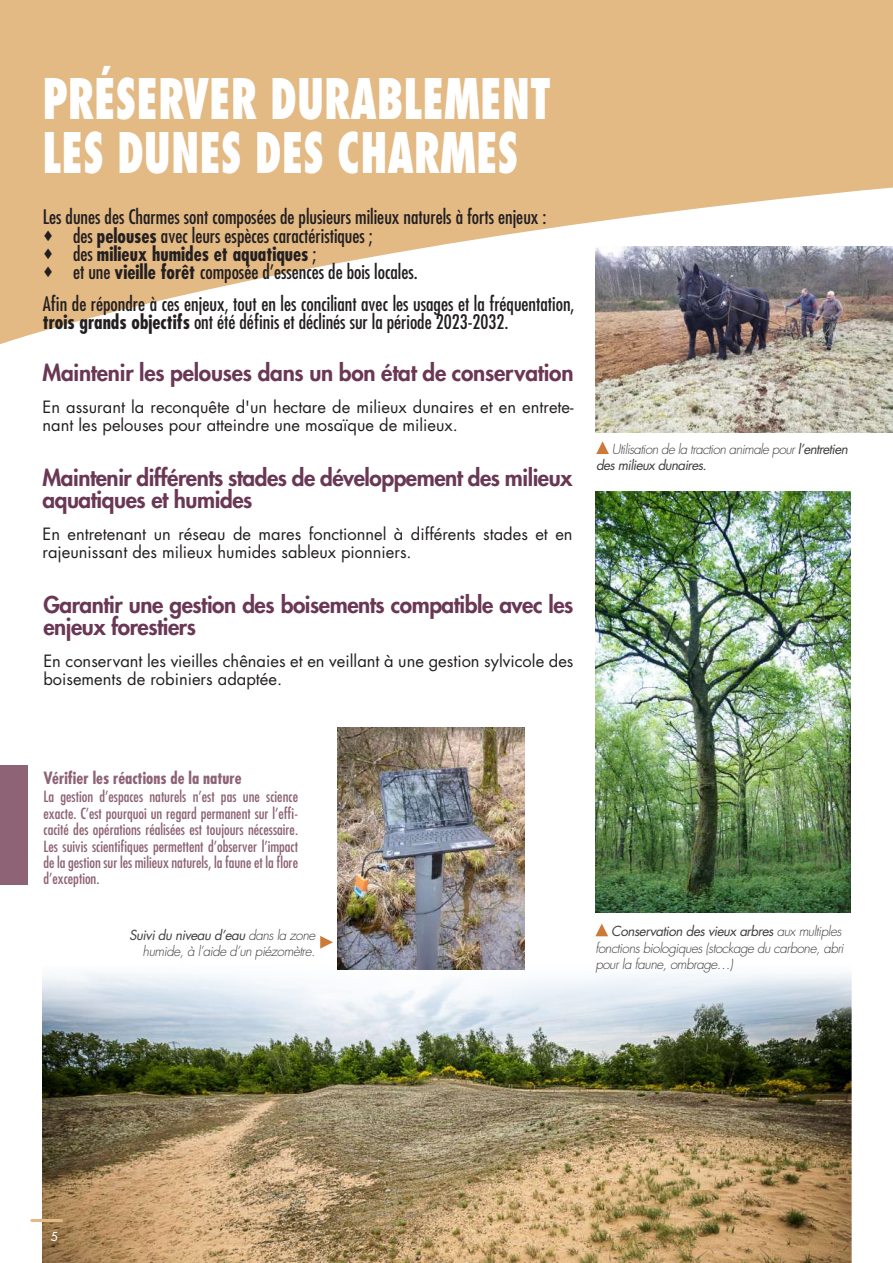
<style>
.page{position:relative;width:893px;height:1263px;background:#fff}
.page>*{position:absolute;margin:0;border:0;box-sizing:border-box;transform-origin:0 0}
.t1{font:800 condensed 54.45px/54px "Futura Std";color:#fff;scale:.8 1}
.t2{font:800 22.5px/22.5px "Futura Std";letter-spacing:-.02em;color:#6a3755}
.t3{font:condensed 19.5px/18.5px "Futura Std";color:#231f20}
.t4{font:16.5px/18px "Futura Std";color:#231f20}
.t5{font:700 condensed 16.5px "Futura Std";color:#8d6375}
.t6{font:condensed 15px/16.4px "Futura Std";color:#8d6375;text-align:justify}
.t7{font:italic 300 13.5px/16.2px "Futura Std";letter-spacing:-.04em;color:#444041}
.t8{font:500 12px "Futura Std";color:#fff}
.s1{font-weight:700}
.s2{font-weight:400}
</style>
<div class="page">
<img style="left:42px;top:959px;width:809px;height:304px">
<hr style="left:32px;top:1219px;width:30px;height:3px;background:#e3b984">
<svg style="left:0;top:0;width:893px;height:344px;fill:#e3b984"></svg>
<img style="left:595px;top:246px;width:298px;height:187px">
<img style="left:595px;top:491px;width:255px;height:421px">
<svg style="left:320px;top:936px;width:13px;height:12px"></svg>
<svg style="left:596px;top:441px;width:13px;height:13px"></svg>
<svg style="left:595px;top:923px;width:13px;height:13px"></svg>
<div style="left:0;top:765px;width:27px;height:119px;background:#8d6375"></div>
<img style="left:338px;top:727px;width:186px;height:243px">
<h1 class="t1" style="left:43px;top:74px;width:637px">PRÉSERVER DURABLEMENT<br>LES DUNES DES CHARMES</h1>
<p class="t3" style="left:43px;top:208px;width:505px">Les dunes des Charmes sont composées de plusieurs milieux naturels à forts enjeux : ⧫ des <span class="s1">pelouses</span> avec leurs espèces caractéristiques ;<br>⧫ des <span class="s1">milieux humides et aquatiques</span> ;<br>⧫ et une <span class="s1">vieille forêt</span> composée d’essences de bois locales.</p>
<p class="t3" style="left:43px;top:295px;width:533px;line-height:18px">Afin de répondre à ces enjeux, tout en les conciliant avec les usages et la fréquentation, <span class="s1">trois grands objectifs</span> ont été définis et déclinés sur la période 2023-2032.</p>
<p class="t2" style="left:43px;top:362px;width:532px">Maintenir les pelouses dans un bon état de conservation</p>
<p class="t4" style="left:43px;top:398px;width:532px">En assurant la reconquête d'un hectare de milieux dunaires et en entrete&shy;nant les pelouses pour atteindre une mosaïque de milieux.</p>
<p class="t2" style="left:43px;top:467px;width:532px">Maintenir différents stades de développement des milieux aquatiques et humides</p>
<p class="t4" style="left:43px;top:525px;width:532px">En entretenant un réseau de mares fonctionnel à différents stades et en rajeunissant des milieux humides sableux pionniers.</p>
<p class="t2" style="left:43px;top:594px;width:532px">Garantir une gestion des boisements compatible avec les enjeux forestiers</p>
<p class="t4" style="left:43px;top:652px;width:532px">En conservant les vieilles chênaies et en veillant à une gestion sylvicole des boisements de robiniers adaptée.</p>
<p class="t7" style="left:596px;top:441px;width:253px;text-indent:16px">Utilisation de la traction animale pour <span class="s2">l’entretien des milieux dunaires.</span></p>
<p class="t5" style="left:43px;top:771px;width:199px">Vérifier les réactions de la nature</p>
<p class="t6" style="left:43px;top:789px;width:256px">La gestion d’espaces naturels n’est pas une science exacte. C’est pourquoi un regard permanent sur l’effi&shy;cacité des opérations réalisées est toujours nécessaire.<br>Les suivis scientifiques permettent d’observer l’impact de la gestion sur les milieux naturels, la faune et la flore d’exception.</p>
<p class="t7" style="left:129px;top:927px;width:188px;text-align:right"><span class="s2">Suivi du niveau d’eau</span> dans la zone humide, à l’aide d’un piézomètre.</p>
<p class="t7" style="left:595px;top:924px;width:250px;text-indent:16px"><span class="s2">Conservation des vieux arbres</span> aux multiples fonctions biologiques (stockage du carbone, abri pour la faune, ombrage…)</p>
<p class="t8" style="left:51px;top:1231px;width:8px">5</p>
</div>
